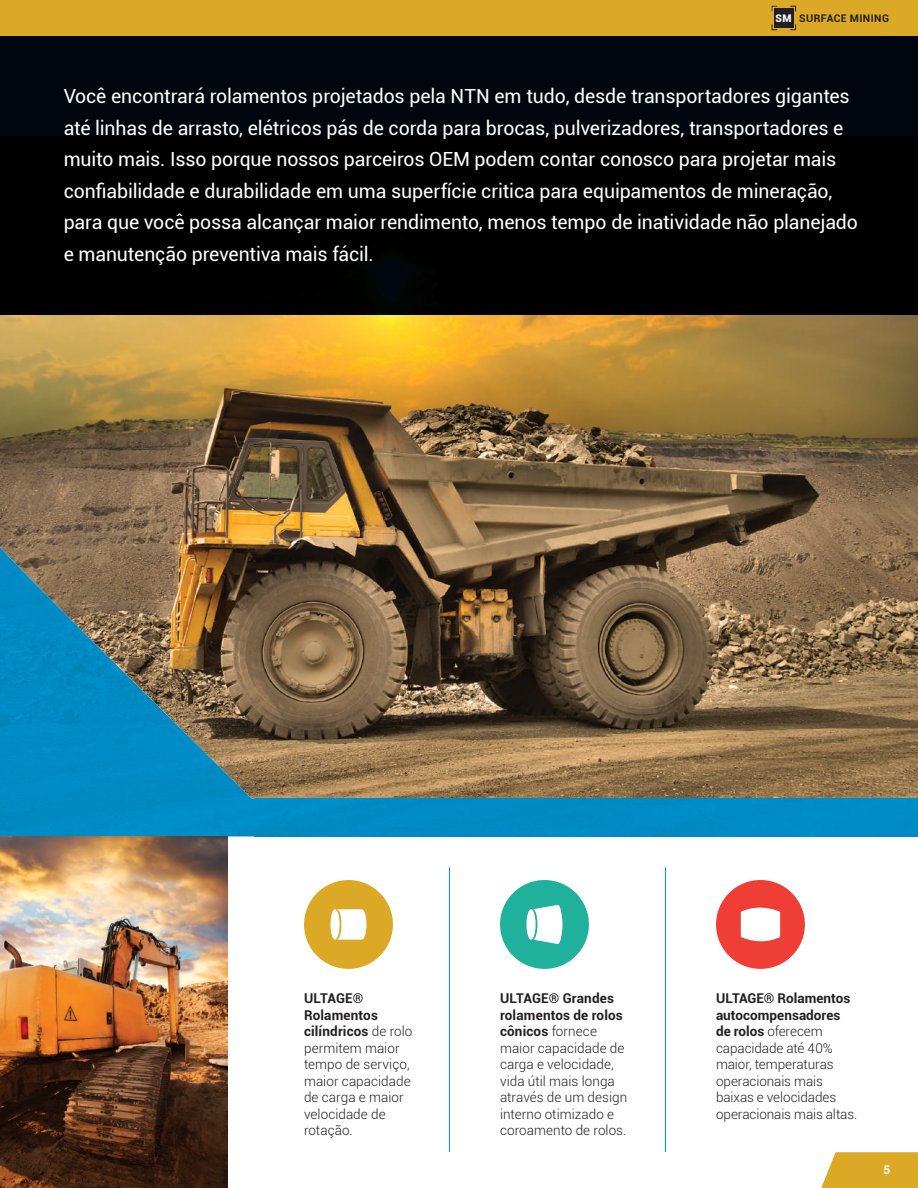
<style>
.page{position:relative;width:918px;height:1188px;background:#fff}
.page>*{position:absolute;margin:0;border:0;box-sizing:border-box;transform-origin:0 0}
.t1{font:19.5px/31.5px "Roboto";letter-spacing:-.005em;color:#fff}
.t2{font:300 13.5px/16.5px "Roboto";color:#231f20}
.t3{font:700 12px "Roboto";color:#fff}
.t4{font:700 10.5px "Roboto";letter-spacing:.04em;color:#231f20}
.s1{font-weight:900;color:#fff}
.s2{font-weight:700}
</style>
<div class="page">
<img style="left:0;top:315px;width:918px;height:484px">
<div style="left:0;top:22px;width:918px;height:114px;background:#01060e"></div>
<div style="left:0;top:136px;width:918px;height:179px;background:#000"></div>
<img style="left:0;top:547px;width:51px;height:289px">
<img style="left:50px;top:599px;width:52px;height:237px">
<img style="left:101px;top:650px;width:52px;height:186px">
<img style="left:152px;top:701px;width:52px;height:135px">
<img style="left:203px;top:751px;width:52px;height:85px">
<div style="left:254px;top:799px;width:664px;height:37px;background:#008bc4"></div>
<img style="left:0;top:837px;width:227px;height:351px">
<img style="left:0;top:836px;width:227px;height:1px">
<svg style="left:821px;top:1152px;width:97px;height:36px;background:#ddb038"></svg>
<div style="left:0;top:0;width:918px;height:36px;background:#dba926"></div>
<div style="left:774px;top:8px;width:19px;height:20px;background:#231f20"></div>
<svg style="left:790px;top:6px;width:6px;height:6px"></svg>
<svg style="left:790px;top:24px;width:6px;height:6px"></svg>
<div style="left:304px;top:880px;width:89px;height:89px;background:#dba926;border-radius:50%"></div>
<div style="left:330px;top:909px;width:10px;height:31px;background:#fff;border-radius:50%"></div>
<svg style="left:337px;top:909px;width:29px;height:31px"></svg>
<div style="left:500px;top:880px;width:89px;height:89px;background:#1fb19c;border-radius:50%"></div>
<div style="left:526px;top:909px;width:10px;height:31px;background:#fff;border-radius:50%"></div>
<svg style="left:533px;top:905px;width:29px;height:39px"></svg>
<hr style="left:449px;top:867px;width:1px;height:285px;background:#008fd5">
<hr style="left:665px;top:867px;width:1px;height:285px;background:#008fd5">
<div style="left:716px;top:880px;width:89px;height:89px;background:#ee3e35;border-radius:50%"></div>
<svg style="left:741px;top:907px;width:39px;height:35px"></svg>
<p class="t4" style="left:776px;top:10px;width:115px"><span class="s1">SM</span> SURFACE MINING</p>
<p class="t1" style="left:64px;top:80px;width:796px">Você encontrará rolamentos projetados pela NTN em tudo, desde transportadores gigantes até linhas de arrasto, elétricos pás de corda para brocas, pulverizadores, transportadores e muito mais. Isso porque nossos parceiros OEM podem contar conosco para projetar mais confiabilidade e durabilidade em uma superfície critica para equipamentos de mineração, para que você possa alcançar maior rendimento, menos tempo de inatividade não planejado e manutenção preventiva mais fácil.</p>
<p class="t2" style="left:304px;top:990px;width:110px"><span class="s2">ULTAGE®<br>Rolamentos cilíndricos</span> de rolo permitem maior tempo de serviço, maior capacidade de carga e maior velocidade de rotação.</p>
<p class="t2" style="left:500px;top:990px;width:129px"><span class="s2">ULTAGE® Grandes rolamentos de rolos cônicos</span> fornece maior capacidade de carga e velocidade, vida útil mais longa através de um design interno otimizado e coroamento de rolos.</p>
<p class="t2" style="left:716px;top:990px;width:143px"><span class="s2">ULTAGE® Rolamentos autocompensadores de rolos</span> oferecem capacidade até 40% maior, temperaturas operacionais mais baixas e velocidades operacionais mais altas.</p>
<p class="t3" style="left:883px;top:1162px;width:8px">5</p>
</div>
